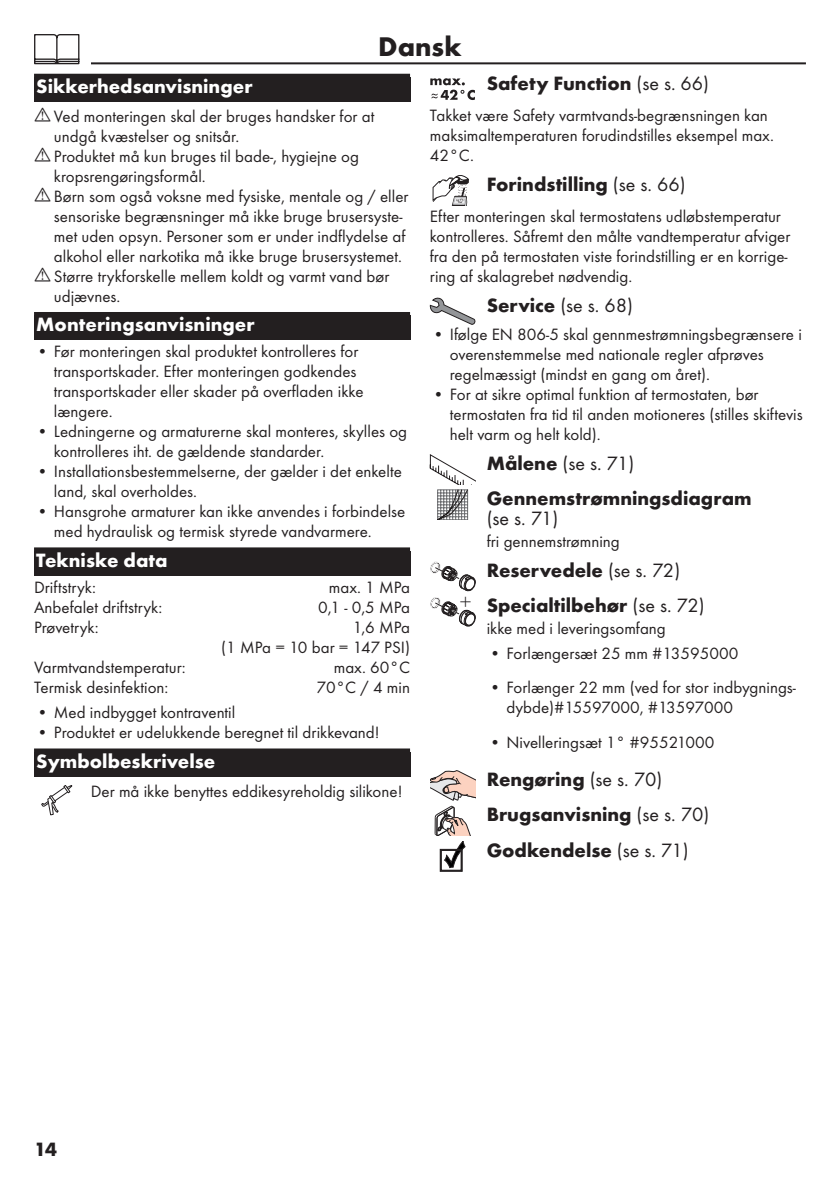
<style>
.page{position:relative;width:840px;height:1191px;background:#fff}
.page>*{position:absolute;margin:0;border:0;box-sizing:border-box;transform-origin:0 0}
.t1{font:700 28px "Futura TOT";color:#231f20}
.t2{font:300 21.2px "Futura TOT";color:#231f20}
.t3{font:700 20px/35.4px "Futura TOT";color:#231f20}
.t4{font:700 20px "Futura TOT";color:#fff}
.t5{font:20px "Futura TOT Boo";color:#231f20}
.t6{font:17px/20px "Futura TOT Boo";color:#231f20}
.s1{font-family:"Futura TOT Boo";font-weight:400}
.s2{font-family:"Futura TOT";font-weight:700}
</style>
<div class="page">
<hr style="left:34px;top:62px;width:771px;height:2px;background:#231f20">
<div style="left:23px;top:34px;width:68px;height:34px;background:#fff"></div>
<svg style="left:34px;top:34px;width:45px;height:30px"></svg>
<div style="left:34px;top:74px;width:376px;height:28px;background:#231f20"></div>
<div style="left:34px;top:312px;width:376px;height:28px;background:#231f20"></div>
<div style="left:34px;top:547px;width:376px;height:28px;background:#231f20"></div>
<div style="left:34px;top:748px;width:376px;height:28px;background:#231f20"></div>
<svg style="left:41px;top:785px;width:32px;height:30px"></svg>
<svg style="left:430px;top:78px;width:44px;height:22px"></svg>
<svg style="left:432px;top:175px;width:36px;height:31px"></svg>
<svg style="left:429px;top:297px;width:46px;height:28px"></svg>
<svg style="left:429px;top:454px;width:46px;height:30px"></svg>
<svg style="left:437px;top:490px;width:31px;height:30px"></svg>
<svg style="left:430px;top:561px;width:45px;height:65px"></svg>
<svg style="left:430px;top:770px;width:45px;height:30px"></svg>
<svg style="left:434px;top:806px;width:36px;height:65px"></svg>
<h1 class="t1" style="left:378px;top:29px;width:85px">Dansk</h1>
<p class="t4" style="left:36px;top:74px;width:218px">Sikkerhedsanvisninger</p>
<p class="t6" style="left:54px;top:106px;width:356px">Ved monteringen skal der bruges handsker for at undgå kvæstelser og snitsår.<br>Produktet må kun bruges til bade-, hygiejne og kropsrengøringsformål.<br>Børn som også voksne med fysiske, mentale og / eller sensoriske begrænsninger må ikke bruge brusersyste&shy;met uden opsyn. Personer som er under indflydelse af alkohol eller narkotika må ikke bruge brusersystemet.<br>Større trykforskelle mellem koldt og varmt vand bør udjævnes.</p>
<p class="t4" style="left:36px;top:312px;width:220px">Monteringsanvisninger</p>
<p class="t6" style="left:54px;top:341px;width:311px;text-indent:-17px">• Før monteringen skal produktet kontrolleres for transportskader. Efter monteringen godkendes transportskader eller skader på overfladen ikke længere.</p>
<p class="t6" style="left:54px;top:421px;width:354px;text-indent:-17px">• Ledningerne og armaturerne skal monteres, skylles og kontrolleres iht. de gældende standarder.</p>
<p class="t6" style="left:54px;top:461px;width:349px;text-indent:-17px">• Installationsbestemmelserne, der gælder i det enkelte land, skal overholdes.</p>
<p class="t6" style="left:54px;top:501px;width:353px;text-indent:-17px">• Hansgrohe armaturer kan ikke anvendes i forbindelse med hydraulisk og termisk styrede vandvarmere.</p>
<p class="t4" style="left:36px;top:548px;width:133px">Tekniske data</p>
<p class="t6" style="left:34px;top:577px;width:63px">Driftstryk:</p>
<p class="t6" style="left:329px;top:577px;width:83px">max. 1 MPa</p>
<p class="t6" style="left:34px;top:597px;width:130px">Anbefalet driftstryk:</p>
<p class="t6" style="left:318px;top:597px;width:93px">0,1 - 0,5 MPa</p>
<p class="t6" style="left:34px;top:617px;width:66px">Prøvetryk:</p>
<p class="t6" style="left:221px;top:617px;width:190px;text-align:right">1,6 MPa<br>(1 MPa = 10 bar = 147 PSI)</p>
<p class="t6" style="left:34px;top:657px;width:153px">Varmtvandstemperatur:</p>
<p class="t6" style="left:333px;top:657px;width:78px">max. 60°C</p>
<p class="t6" style="left:34px;top:677px;width:136px">Termisk desinfektion:</p>
<p class="t6" style="left:316px;top:677px;width:95px">70°C / 4 min</p>
<p class="t6" style="left:37px;top:702px;width:200px">• Med indbygget kontraventil</p>
<p class="t6" style="left:37px;top:722px;width:344px">• Produktet er udelukkende beregnet til drikkevand!</p>
<p class="t4" style="left:36px;top:749px;width:180px">Symbolbeskrivelse</p>
<p class="t6" style="left:91px;top:780px;width:313px">Der må ikke benyttes eddikesyreholdig silikone!</p>
<p class="t3" style="left:486px;top:65px;width:224px">Safety Function <span class="s1">(se s. 66)</span></p>
<p class="t6" style="left:429px;top:105px;width:345px">Takket være Safety varmtvands-begrænsningen kan maksimaltemperaturen forudindstilles eksempel max.<br>42°C.</p>
<p class="t3" style="left:486px;top:166px;width:200px">Forindstilling <span class="s1">(se s. 66)</span></p>
<p class="t6" style="left:429px;top:206px;width:362px">Efter monteringen skal termostatens udløbstemperatur kontrolleres. Såfremt den målte vandtemperatur afviger fra den på termostaten viste forindstilling er en korrige&shy;ring af skalagrebet nødvendig.</p>
<p class="t5" style="left:486px;top:293px;width:148px"><span class="s2">Service</span> (se s. 68)</p>
<p class="t6" style="left:449px;top:324px;width:353px;text-indent:-17px">• Ifølge EN 806-5 skal gennmestrømningsbegrænsere i overenstemmelse med nationale regler afprøves regelmæssigt (mindst en gang om året).</p>
<p class="t6" style="left:449px;top:384px;width:354px;text-indent:-17px">• For at sikre optimal funktion af termostaten, bør termostaten fra tid til anden motioneres (stilles skiftevis helt varm og helt kold).</p>
<p class="t5" style="left:486px;top:451px;width:149px"><span class="s2">Målene</span> (se s. 71)</p>
<p class="t3" style="left:486px;top:480px;width:266px">Gennemstrømningsdiagram</p>
<p class="t5" style="left:486px;top:506px;width:73px">(se s. 71)</p>
<p class="t6" style="left:486px;top:531px;width:134px">fri gennemstrømning</p>
<p class="t3" style="left:486px;top:552px;width:219px">Reservedele <span class="s1">(se s. 72)<br></span>Specialtilbehør <span class="s1">(se s. 72)</span></p>
<p class="t6" style="left:486px;top:618px;width:180px">ikke med i leveringsomfang</p>
<p class="t6" style="left:489px;top:643px;width:250px">• Forlængersæt 25 mm #13595000</p>
<p class="t6" style="left:506px;top:677px;width:291px;text-indent:-17px">• Forlænger 22 mm (ved for stor indbygnings&shy;dybde)#15597000, #13597000</p>
<p class="t6" style="left:489px;top:732px;width:226px">• Nivelleringsæt 1° #95521000</p>
<p class="t3" style="left:486px;top:761px;width:224px">Rengøring <span class="s1">(se s. 70)<br></span>Brugsanvisning <span class="s1">(se s. 70)<br></span>Godkendelse <span class="s1">(se s. 71)</span></p>
<p class="t2" style="left:459px;top:589px;width:13px">+</p>
<p class="t3" style="left:34px;top:1131px;width:24px">14</p>
</div>
